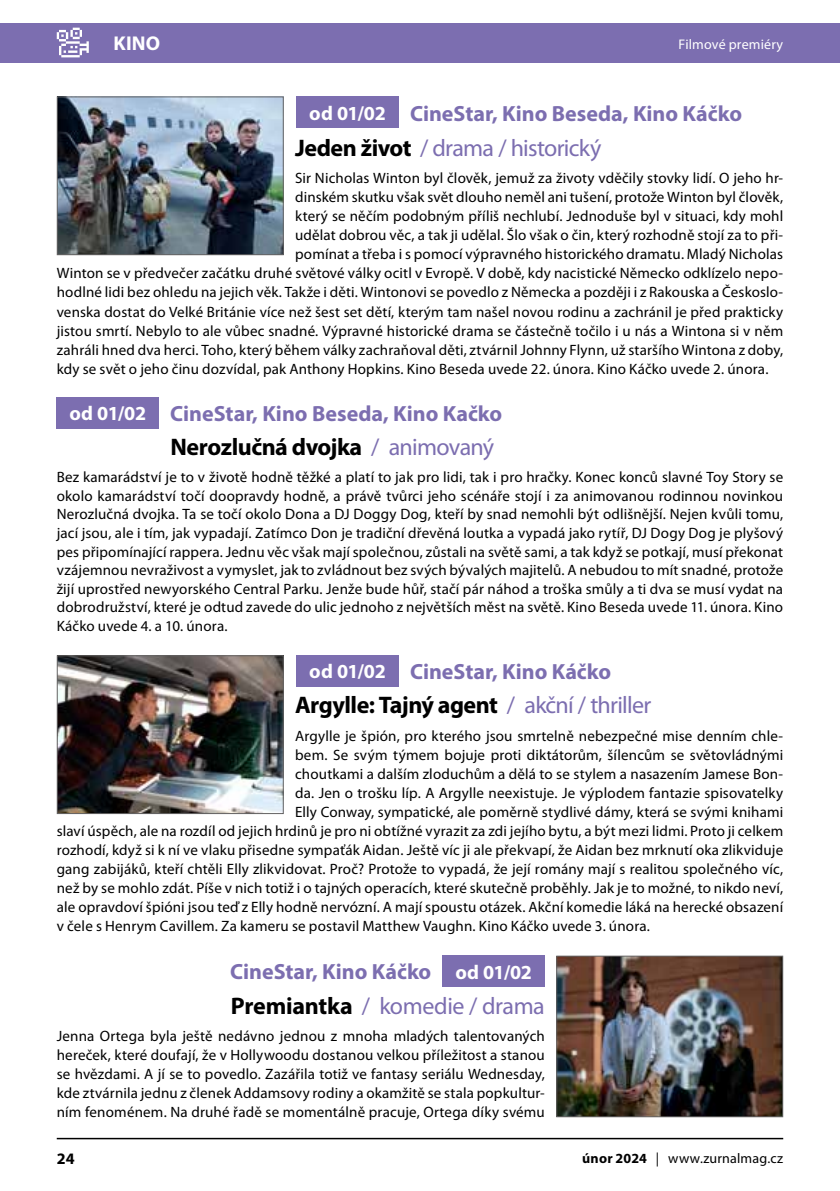
<style>
.page{position:relative;width:840px;height:1191px;background:#fff}
.page>*{position:absolute;margin:0;border:0;box-sizing:border-box;transform-origin:0 0}
.t1{font:700 24px "Myriad Pro";letter-spacing:-.02em;color:#000}
.t2{font:24px "Myriad Pro";letter-spacing:-.025em;color:#7c6eb0}
.t3{font:700 22px "Myriad Pro";color:#7c6eb0}
.t4{font:700 20px "Myriad Pro";letter-spacing:-.015em;color:#fff}
.t5{font:700 16px "Myriad Pro";color:#000}
.t6{font:15px/18.6px "Myriad Pro";letter-spacing:.01em;color:#000;text-align:justify}
.t7{font:14px "Myriad Pro";letter-spacing:.01em;color:#000}
.t8{font:14px "Myriad Pro";letter-spacing:.01em;color:#fff}
.s1{font-weight:700;color:#000}
.s2{font-weight:400;color:#7c6eb0}
.s3{font-weight:700}
</style>
<div class="page">
<hr style="left:57px;top:1137px;width:725px;height:2px;background:#000">
<div style="left:0;top:23px;width:839px;height:39px;background:#7c6eb0"></div>
<svg style="left:57px;top:28px;width:32px;height:29px"></svg>
<div style="left:442px;top:955px;width:102px;height:31px;background:#7c6eb0"></div>
<img style="left:558px;top:957px;width:222px;height:158px">
<div style="left:556px;top:955px;width:226px;height:162px;border:1px solid #646363"></div>
<div style="left:296px;top:655px;width:102px;height:31px;background:#7c6eb0"></div>
<img style="left:59px;top:657px;width:222px;height:155px">
<div style="left:57px;top:655px;width:226px;height:159px;border:1px solid #646363"></div>
<div style="left:57px;top:397px;width:102px;height:31px;background:#7c6eb0"></div>
<div style="left:296px;top:96px;width:102px;height:32px;background:#7c6eb0"></div>
<img style="left:59px;top:98px;width:222px;height:155px">
<div style="left:57px;top:96px;width:226px;height:159px;border:1px solid #646363"></div>
<h3 class="t4" style="left:113px;top:30px;width:48px">KINO</h3>
<p class="t8" style="left:678px;top:35px;width:106px">Filmové premiéry</p>
<h3 class="t4" style="left:309px;top:100px;width:78px">od 01/02</h3>
<h2 class="t3" style="left:410px;top:100px;width:333px">CineStar, Kino Beseda, Kino Káčko</h2>
<h1 class="t2" style="left:295px;top:133px;width:308px"><span class="s1">Jeden život</span> / drama / historický</h1>
<p class="t6" style="left:295px;top:169px;width:489px">Sir Nicholas Winton byl člověk, jemuž za životy vděčily stovky lidí. O jeho hr-</p>
<p class="t6" style="left:295px;top:188px;width:489px">dinském skutku však svět dlouho neměl ani tušení, protože Winton byl člověk,</p>
<p class="t6" style="left:295px;top:207px;width:489px">který se něčím podobným příliš nechlubí. Jednoduše byl v situaci, kdy mohl</p>
<p class="t6" style="left:295px;top:226px;width:489px">udělat dobrou věc, a tak ji udělal. Šlo však o čin, který rozhodně stojí za to při-</p>
<p class="t6" style="left:295px;top:245px;width:489px">pomínat a třeba i s pomocí výpravného historického dramatu. Mladý Nicholas</p>
<p class="t6" style="left:57px;top:264px;width:727px">Winton se v předvečer začátku druhé světové války ocitl v Evropě. V době, kdy nacistické Německo odklízelo nepo-</p>
<p class="t6" style="left:57px;top:283px;width:727px">hodlné lidi bez ohledu na jejich věk. Takže i děti. Wintonovi se povedlo z Německa a později i z Rakouska a Českoslo-</p>
<p class="t6" style="left:57px;top:302px;width:727px">venska dostat do Velké Británie více než šest set dětí, kterým tam našel novou rodinu a zachránil je před prakticky</p>
<p class="t6" style="left:57px;top:321px;width:727px">jistou smrtí. Nebylo to ale vůbec snadné. Výpravné historické drama se částečně točilo i u nás a Wintona si v něm</p>
<p class="t6" style="left:57px;top:340px;width:727px">zahráli hned dva herci. Toho, který během války zachraňoval děti, ztvárnil Johnny Flynn, už staršího Wintona z doby,</p>
<p class="t6" style="left:57px;top:359px;width:713px">kdy se svět o jeho činu dozvídal, pak Anthony Hopkins. Kino Beseda uvede 22. února. Kino Káčko uvede 2. února.</p>
<h2 class="t3" style="left:170px;top:399px;width:333px">CineStar, Kino Beseda, Kino Kačko</h2>
<h1 class="t1" style="left:170px;top:431px;width:325px">Nerozlučná dvojka <span class="s2">/ animovaný</span></h1>
<p class="t6" style="left:57px;top:467px;width:727px">Bez kamarádství je to v životě hodně těžké a platí to jak pro lidi, tak i pro hračky. Konec konců slavné Toy Story se okolo kamarádství točí doopravdy hodně, a právě tvůrci jeho scénáře stojí i za animovanou rodinnou novinkou Nerozlučná dvojka. Ta se točí okolo Dona a DJ Doggy Dog, kteří by snad nemohli být odlišnější. Nejen kvůli tomu, jací jsou, ale i tím, jak vypadají. Zatímco Don je tradiční dřevěná loutka a vypadá jako rytíř, DJ Dogy Dog je plyšový pes připomínající rappera. Jednu věc však mají společnou, zůstali na světě sami, a tak když se potkají, musí překonat vzájemnou nevraživost a vymyslet, jak to zvládnout bez svých bývalých majitelů. A nebudou to mít snadné, protože žijí uprostřed newyorského Central Parku. Jenže bude hůř, stačí pár náhod a troška smůly a ti dva se musí vydat na dobrodružství, které je odtud zavede do ulic jednoho z největších měst na světě. Kino Beseda uvede 11. února. Kino Káčko uvede 4. a 10. února.</p>
<h3 class="t4" style="left:69px;top:400px;width:78px">od 01/02</h3>
<h2 class="t3" style="left:410px;top:657px;width:203px">CineStar, Kino Káčko</h2>
<h1 class="t1" style="left:295px;top:689px;width:357px">Argylle: Tajný agent <span class="s2">/ akční / thriller</span></h1>
<p class="t6" style="left:295px;top:726px;width:489px">Argylle je špión, pro kterého jsou smrtelně nebezpečné mise denním chle-</p>
<p class="t6" style="left:295px;top:745px;width:489px">bem. Se svým týmem bojuje proti diktátorům, šílencům se světovládnými</p>
<p class="t6" style="left:295px;top:764px;width:489px">choutkami a dalším zloduchům a dělá to se stylem a nasazením Jamese Bon-</p>
<p class="t6" style="left:295px;top:783px;width:489px">da. Jen o trošku líp. A Argylle neexistuje. Je výplodem fantazie spisovatelky</p>
<p class="t6" style="left:295px;top:802px;width:489px">Elly Conway, sympatické, ale poměrně stydlivé dámy, která se svými knihami</p>
<p class="t6" style="left:57px;top:821px;width:727px">slaví úspěch, ale na rozdíl od jejich hrdinů je pro ni obtížné vyrazit za zdi jejího bytu, a být mezi lidmi. Proto ji celkem</p>
<p class="t6" style="left:57px;top:840px;width:727px">rozhodí, když si k ní ve vlaku přisedne sympaťák Aidan. Ještě víc ji ale překvapí, že Aidan bez mrknutí oka zlikviduje</p>
<p class="t6" style="left:57px;top:859px;width:727px">gang zabijáků, kteří chtěli Elly zlikvidovat. Proč? Protože to vypadá, že její romány mají s realitou společného víc,</p>
<p class="t6" style="left:57px;top:878px;width:727px">než by se mohlo zdát. Píše v nich totiž i o tajných operacích, které skutečně proběhly. Jak je to možné, to nikdo neví,</p>
<p class="t6" style="left:57px;top:897px;width:727px">ale opravdoví špióni jsou teď z Elly hodně nervózní. A mají spoustu otázek. Akční komedie láká na herecké obsazení</p>
<p class="t6" style="left:57px;top:916px;width:594px">v čele s Henrym Cavillem. Za kameru se postavil Matthew Vaughn. Kino Káčko uvede 3. února.</p>
<h3 class="t4" style="left:309px;top:658px;width:78px">od 01/02</h3>
<h2 class="t3" style="left:230px;top:957px;width:203px">CineStar, Kino Káčko</h2>
<h1 class="t2" style="left:231px;top:990px;width:315px"><span class="s1">Premiantka</span> / komedie / drama</h1>
<p class="t6" style="left:57px;top:1026px;width:489px">Jenna Ortega byla ještě nedávno jednou z mnoha mladých talentovaných hereček, které doufají, že v Hollywoodu dostanou velkou příležitost a stanou se hvězdami. A jí se to povedlo. Zazářila totiž ve fantasy seriálu Wednesday, kde ztvárnila jednu z členek Addamsovy rodiny a okamžitě se stala popkultur&shy;ním fenoménem. Na druhé řadě se momentálně pracuje, Ortega díky svému</p>
<h3 class="t4" style="left:455px;top:959px;width:78px">od 01/02</h3>
<p class="t5" style="left:57px;top:1148px;width:19px">24</p>
<p class="t7" style="left:582px;top:1149px;width:202px"><span class="s3">únor 2024</span> | www.zurnalmag.cz</p>
</div>
